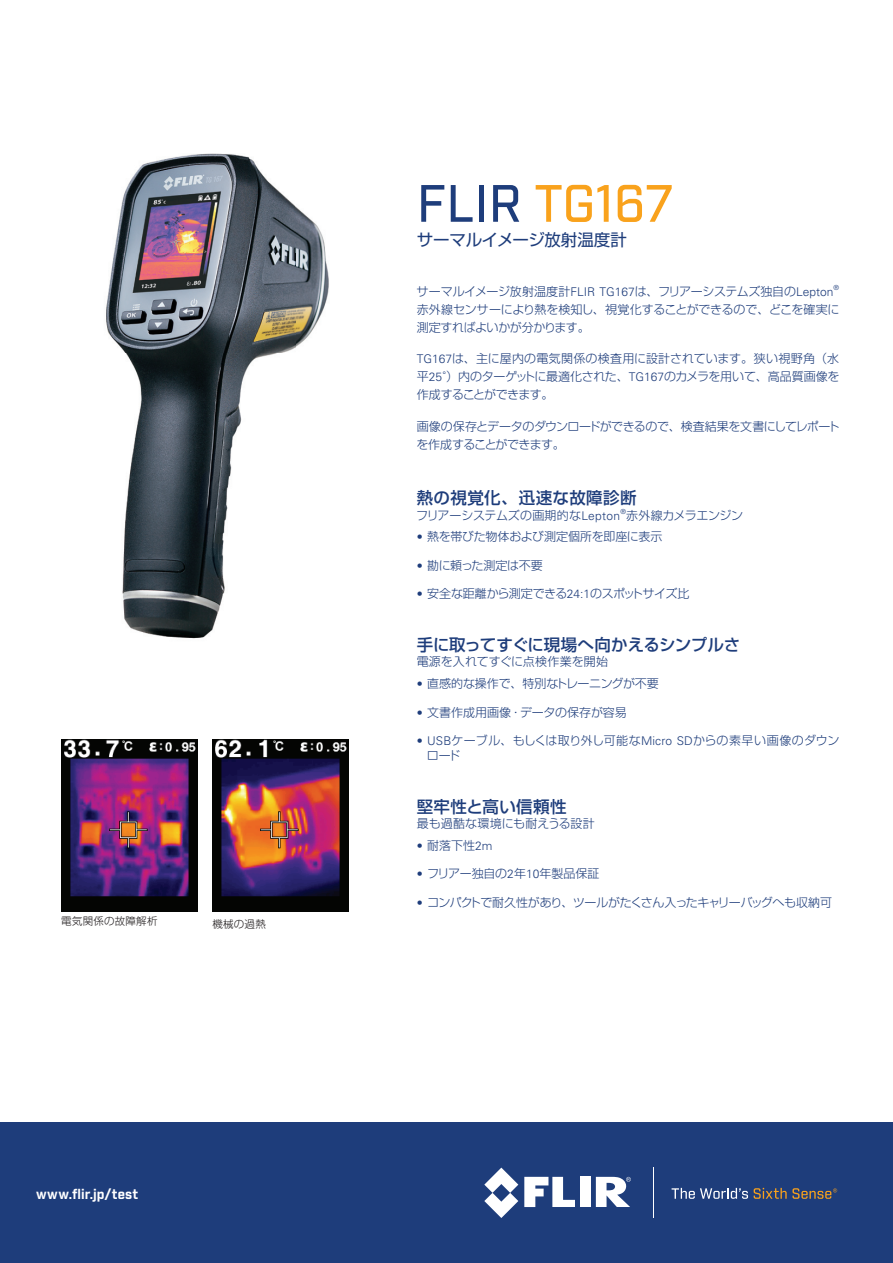
<style>
.page{position:relative;width:893px;height:1263px;background:#fff}
.page>*{position:absolute;margin:0;border:0;box-sizing:border-box;transform-origin:0 0}
.t1{font:500 51px "Industry";color:#f9a21c}
.t2{font:500 16.5px "Shin Go Pr 5";letter-spacing:.015em;color:#1e3d7b}
.t3{font:500 16.5px "Shin Go Pr 5";letter-spacing:-.02em;color:#1e3d7b}
.t4{font:16.5px "Shin Go Pr 5";letter-spacing:-.01em;color:#1e3d7b}
.t5{font:700 13.5px "Industry";letter-spacing:.02em;color:#fff}
.t6{font:300 12px/18px "Shin Go Pr 5";letter-spacing:-.02em;color:#1e3d7b}
.t7{font:300 12px/15px "Shin Go Pr 5";color:#1e3d7b}
.t8{font:300 12px "Shin Go Pr 5";letter-spacing:.005em;color:#1e3d7b}
.t9{font:300 10.5px "Shin Go Pr 5";letter-spacing:.02em;color:#231f20}
.t10{font:300 7.05px "Univers";color:#1e3d7b}
.s1{color:#1e3d7b}
.s2{font-family:"Univers"}
</style>
<div class="page">
<div style="left:0;top:1123px;width:893px;height:140px;background:#1e3d7b"></div>
<svg style="left:524px;top:1177px;width:51px;height:30px"></svg>
<div style="left:580px;top:1177px;width:11px;height:30px;background:#fff"></div>
<svg style="left:484px;top:1167px;width:34px;height:51px"></svg>
<svg style="left:596px;top:1177px;width:35px;height:30px"></svg>
<svg style="left:672px;top:1188px;width:76px;height:11px"></svg>
<hr style="left:653px;top:1167px;width:1px;height:51px;background:#fff">
<svg style="left:754px;top:1188px;width:83px;height:11px"></svg>
<img style="left:106px;top:153px;width:223px;height:486px">
<img style="left:213px;top:740px;width:135px;height:171px">
<img style="left:61px;top:740px;width:136px;height:172px">
<p class="t9" style="left:61px;top:913px;width:98px">電気関係の故障解析</p>
<p class="t9" style="left:213px;top:915px;width:55px">機械の過熱</p>
<p class="t5" style="left:36px;top:1185px;width:104px">www.flir.jp/test</p>
<h1 class="t1" style="left:417px;top:173px;width:258px"><span class="s1">FLIR</span> TG167</h1>
<h2 class="t4" style="left:417px;top:226px;width:212px">サーマルイメージ放射温度計</h2>
<p class="t6" style="left:417px;top:281px;width:418px">サーマルイメージ放射温度計<span class="s2">FLIR TG167</span>は、フリアーシステムズ独自の<span class="s2">Lepton</span></p>
<p class="t10" style="left:833px;top:283px;width:7px">®</p>
<p class="t6" style="left:417px;top:299px;width:424px">赤外線センサーにより熱を検知し、視覚化することができるので、どこを確実に測定すればよいかが分かります。</p>
<p class="t6" style="left:417px;top:348px;width:424px;text-align:justify"><span class="s2">TG167</span>は、主に屋内の電気関係の検査用に設計されています。狭い視野角（水平<span class="s2">25</span>°）内のターゲットに最適化された、<span class="s2">TG167</span>のカメラを用いて、高品質画像を作成することができます。</p>
<p class="t6" style="left:417px;top:416px;width:425px">画像の保存とデータのダウンロードができるので、検査結果を文書にしてレポートを作成することができます。</p>
<h2 class="t2" style="left:417px;top:484px;width:221px">熱の視覚化、迅速な故障診断</h2>
<p class="t6" style="left:416px;top:505px;width:206px">フリアーシステムズの画期的な<span class="s2">Lepton</span></p>
<p class="t10" style="left:620px;top:507px;width:7px">®</p>
<p class="t6" style="left:626px;top:505px;width:118px">赤外線カメラエンジン</p>
<p class="t6" style="left:417px;top:527px;width:247px"><span class="s2">•</span> 熱を帯びた物体および測定個所を即座に表示</p>
<p class="t6" style="left:417px;top:555px;width:128px"><span class="s2">•</span> 勘に頼った測定は不要</p>
<p class="t6" style="left:417px;top:584px;width:274px"><span class="s2">•</span> 安全な距離から測定できる<span class="s2">24:1</span>のスポットサイズ比</p>
<h2 class="t3" style="left:417px;top:631px;width:325px">手に取ってすぐに現場へ向かえるシンプルさ</h2>
<p class="t6" style="left:417px;top:652px;width:193px">電源を入れてすぐに点検作業を開始</p>
<p class="t6" style="left:417px;top:673px;width:244px"><span class="s2">•</span> 直感的な操作で、特別なトレーニングが不要</p>
<p class="t7" style="left:417px;top:703px;width:212px"><span class="s2">•</span> 文書作成用画像・データの保存が容易</p>
<p class="t7" style="left:427px;top:732px;width:414px;text-indent:-10px"><span class="s2">• USB</span>ケーブル、もしくは取り外し可能な<span class="s2">Micro SD</span>からの素早い画像のダウンロード</p>
<h2 class="t2" style="left:417px;top:793px;width:151px">堅牢性と高い信頼性</h2>
<p class="t8" style="left:417px;top:814px;width:180px">最も過酷な環境にも耐えうる設計</p>
<p class="t6" style="left:417px;top:835px;width:77px"><span class="s2">•</span> 耐落下性<span class="s2">2m</span></p>
<p class="t6" style="left:417px;top:864px;width:184px"><span class="s2">•</span> フリアー独自の<span class="s2">2</span>年<span class="s2">10</span>年製品保証</p>
<p class="t6" style="left:417px;top:892px;width:417px"><span class="s2">•</span> コンパクトで耐久性があり、ツールがたくさん入ったキャリーバッグへも収納可</p>
</div>
